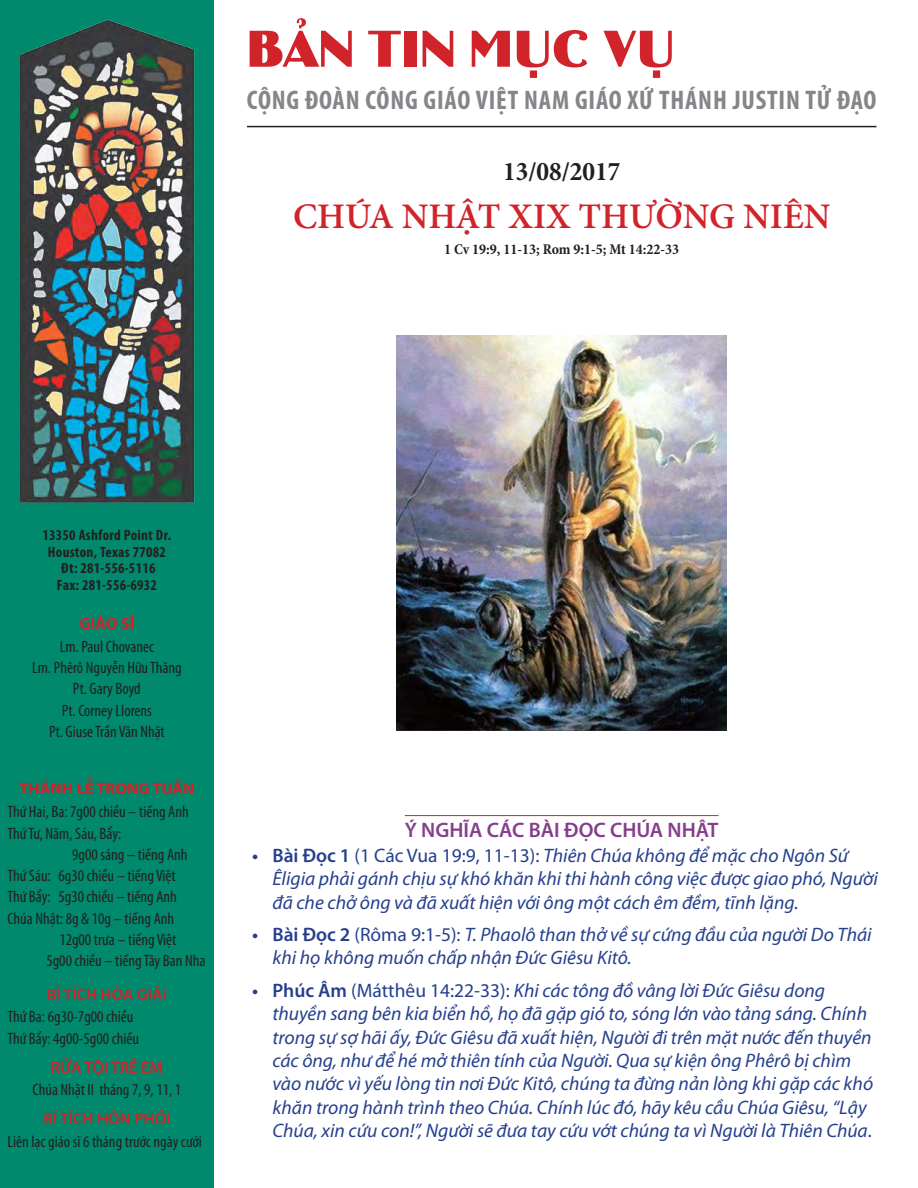
<style>
.page{position:relative;width:918px;height:1188px;background:#fff}
.page>*{position:absolute;margin:0;border:0;box-sizing:border-box;transform-origin:0 0}
.t1{font:54px "UVN Binh Duong";color:#d1232a}
.ChuaNhat{font:600 36px "Minion Pro";color:#d1232a}
.t2{font:700 condensed 27px "Myriad Pro";letter-spacing:.03em;color:#848689}
.NgayThang{font:700 condensed 27px "Minion Pro";color:#231f20}
.Yle{font:600 21px "Myriad Pro";color:#863e8c}
.t3{font:italic 19.5px/23.4px "Myriad Pro";color:#253f8e}
.Condensed{font:condensed 16.5px/21.3px "Myriad Pro";color:#231f20;text-align:center}
.Ban{font:600 16.5px "Myriad Pro";color:#d1232a}
.Ban-2{font:700 16.5px "Myriad Pro";color:#d1232a}
.t4{font:700 condensed 15px/16.5px "Myriad Pro";letter-spacing:.02em;color:#231f20;text-align:center}
.ChuaNhat-2{font:700 condensed 15px "Minion Pro";color:#231f20}
.s1{font-weight:600;font-style:normal}
.s2{font-style:normal}
</style>
<div class="page">
<div style="left:0;top:0;width:214px;height:1188px;background:#00896c"></div>
<img style="left:20px;top:19px;width:174px;height:484px">
<hr style="left:247px;top:126px;width:630px;height:1px;background:#231f20">
<hr style="left:405px;top:815px;width:314px;height:1px;background:#d1232a">
<img style="left:397px;top:336px;width:330px;height:394px">
<p class="t1" style="left:247px;top:13px;width:429px">BẢN TIN MỤC VỤ</p>
<p class="t2" style="left:247px;top:83px;width:631px">CỘNG ĐOÀN CÔNG GIÁO VIỆT NAM GIÁO XỨ THÁNH JUSTIN TỬ ĐẠO</p>
<p class="NgayThang" style="left:503px;top:153px;width:119px">13/08/2017</p>
<p class="ChuaNhat" style="left:293px;top:191px;width:539px">CHÚA NHẬT XIX THƯỜNG NIÊN</p>
<p class="ChuaNhat-2" style="left:444px;top:239px;width:236px">1 Cv 19:9, 11-13; Rom 9:1-5; Mt 14:22-33</p>
<p class="t4" style="left:43px;top:527px;width:130px">13350 Ashford Point Dr.<br>Houston, Texas 77082<br>Đt: 281-556-5116<br>Fax: 281-556-6932</p>
<p class="Ban-2" style="left:79px;top:613px;width:57px">GIÁO SĨ</p>
<p class="Condensed" style="left:32px;top:635px;width:151px">Lm. Paul Chovanec<br>Lm. Phêrô Nguyễn Hữu Thăng<br>Pt. Gary Boyd<br>Pt. Corney Llorens</p>
<p class="Condensed" style="left:49px;top:721px;width:117px">Pt. Giuse Trần Văn Nhật</p>
<p class="Ban-2" style="left:19px;top:778px;width:177px">THÁNH LỄ TRONG TUẦN</p>
<p class="Condensed" style="left:8px;top:801px;width:183px">Thứ Hai, Ba: 7g00 chiều – tiếng Anh</p>
<p class="Condensed" style="left:72px;top:822px;width:117px;text-align:left;text-indent:-65px">Thứ Tư, Năm, Sáu, Bẩy:<br>9g00 sáng – tiếng Anh</p>
<p class="Condensed" style="left:8px;top:865px;width:170px">Thứ Sáu: 6g30 chiều – tiếng Việt</p>
<p class="Condensed" style="left:8px;top:886px;width:171px">Thứ Bẩy: 5g30 chiều – tiếng Anh</p>
<p class="Condensed" style="left:8px;top:907px;width:168px">Chúa Nhật: 8g &amp; 10g – tiếng Anh</p>
<p class="Condensed" style="left:59px;top:929px;width:119px">12g00 trưa – tiếng Việt</p>
<p class="Condensed" style="left:46px;top:950px;width:161px">5g00 chiều – tiếng Tây Ban Nha</p>
<p class="Ban" style="left:47px;top:984px;width:122px">BÍ TÍCH HÒA GIẢI</p>
<p class="Condensed" style="left:8px;top:1006px;width:127px">Thứ Ba: 6g30-7g00 chiều</p>
<p class="Condensed" style="left:8px;top:1027px;width:133px">Thứ Bẩy: 4g00-5g00 chiều</p>
<p class="Ban" style="left:51px;top:1057px;width:114px">RỬA TỘI TRẺ EM</p>
<p class="Condensed" style="left:33px;top:1079px;width:150px">Chúa Nhật II tháng 7, 9, 11, 1</p>
<p class="Ban" style="left:43px;top:1108px;width:129px">BÍ TÍCH HÔN PHỐI</p>
<p class="Condensed" style="left:8px;top:1131px;width:196px">Liên lạc giáo sĩ 6 tháng trước ngày cưới</p>
<p class="Yle" style="left:405px;top:817px;width:315px">Ý NGHĨA CÁC BÀI ĐỌC CHÚA NHẬT</p>
<p class="t3" style="left:272px;top:843px;width:607px;text-indent:-20px"><span class="s1">• Bài Đọc 1</span> <span class="s2">(1 Các Vua 19:9, 11-13):</span> Thiên Chúa không để mặc cho Ngôn Sứ<br>Êligia phải gánh chịu sự khó khăn khi thi hành công việc được giao phó, Người đã che chở ông và đã xuất hiện với ông một cách êm đềm, tĩnh lặng.</p>
<p class="t3" style="left:272px;top:923px;width:601px;text-indent:-20px"><span class="s1">• Bài Đọc 2</span> <span class="s2">(Rôma 9:1-5):</span> T. Phaolô than thở về sự cứng đầu của người Do Thái khi họ không muốn chấp nhận Đức Giêsu Kitô.</p>
<p class="t3" style="left:272px;top:978px;width:602px;text-indent:-20px"><span class="s1">• Phúc Âm</span> <span class="s2">(Mátthêu 14:22-33):</span> Khi các tông đồ vâng lời Đức Giêsu dong thuyền sang bên kia biển hồ, họ đã gặp gió to, sóng lớn vào tảng sáng. Chính trong sự sợ hãi ấy, Đức Giêsu đã xuất hiện, Người đi trên mặt nước đến thuyền các ông, như để hé mở thiên tính của Người. Qua sự kiện ông Phêrô bị chìm vào nước vì yếu lòng tin nơi Đức Kitô, chúng ta đừng nản lòng khi gặp các khó khăn trong hành trình theo Chúa. Chính lúc đó, hãy kêu cầu Chúa Giêsu, “Lậy Chúa, xin cứu con!”, Người sẽ đưa tay cứu vớt chúng ta vì Người là Thiên Chúa<span class="s2">.</span></p>
</div>
